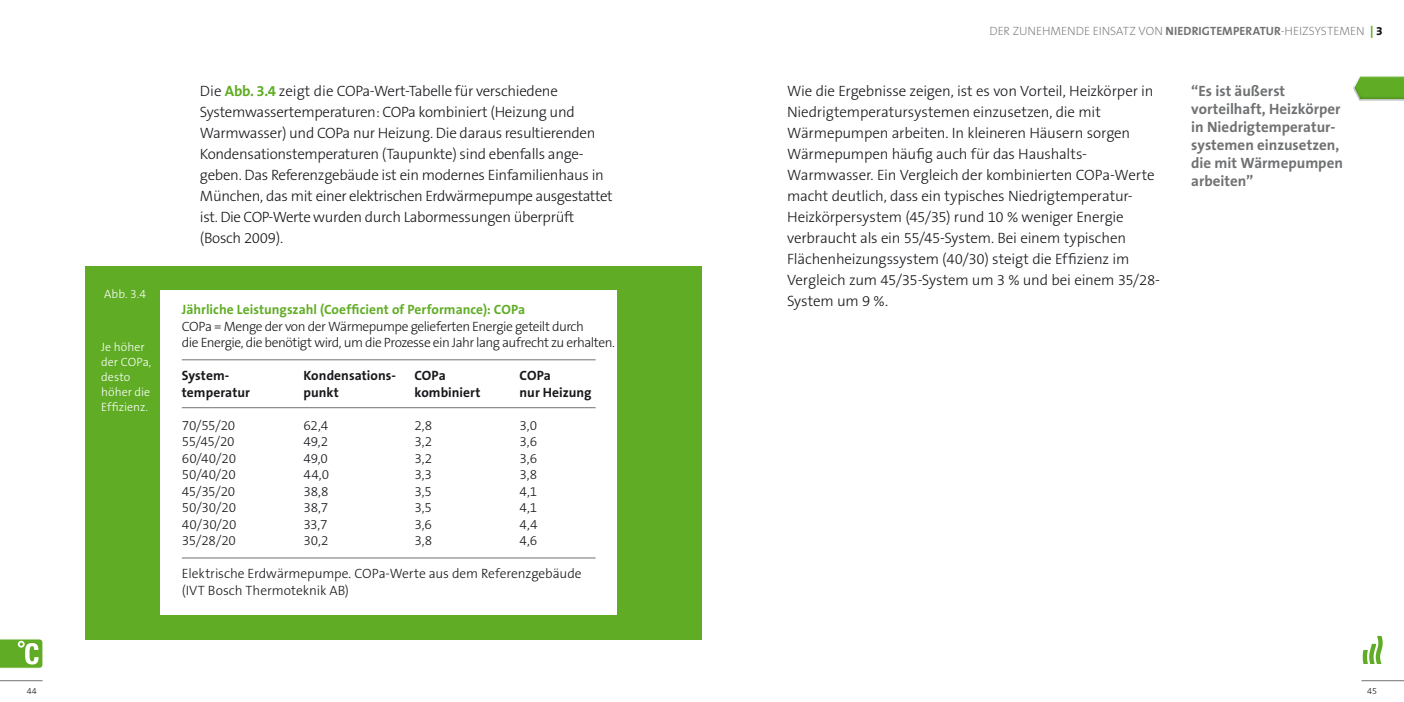
<style>
.page{position:relative;width:1404px;height:702px;background:#fff}
.page>*{position:absolute;margin:0;border:0;box-sizing:border-box;transform-origin:0 0}
.t1{font:300 15px/21px "The Sans B3";letter-spacing:-.02em;color:#1a171c}
.t2{font:700 15px/18px "The Sans B7";color:#707173}
.t3{font:300 13.5px/16.5px "The Sans B3";letter-spacing:-.025em;color:#1a171c}
.t4{font:300 13.5px/16.5px "The Sans B3";letter-spacing:-.005em;color:#1a171c}
.t5{font:700 13.5px "The Sans B7";letter-spacing:.005em;color:#1a171c}
.t6{font:700 13.5px "The Sans B7";letter-spacing:.005em;color:#60ad25}
.t7{font:200 12px "The Sans B2";color:#707173}
.t8{font:300 12px/15px "The Sans B3";color:#fff}
.t9{font:300 9px "The Sans CE B3";color:#1a171c}
.s1{font-family:"The Sans B7";font-weight:700;color:#60ad25}
.s2{font-family:"The Sans B7";font-weight:700}
.s3{font-family:"The Sans B8";font-weight:800;color:#60ad25}
.s4{font-family:"The Sans B8";font-weight:800;color:#1a171c}
</style>
<div class="page">
<svg style="left:1362px;top:636px;width:20px;height:28px"></svg>
<hr style="left:1361px;top:680px;width:42px;height:1px;background:#707173">
<hr style="left:0;top:680px;width:43px;height:1px;background:#707173">
<svg style="left:0;top:639px;width:43px;height:30px"></svg>
<div style="left:85px;top:266px;width:617px;height:373px;background:#60ad25"></div>
<div style="left:161px;top:290px;width:456px;height:324px;background:#fff"></div>
<hr style="left:182px;top:557px;width:413px;height:1px;background:#707173">
<hr style="left:182px;top:407px;width:413px;height:1px;background:#707173">
<hr style="left:182px;top:359px;width:413px;height:1px;background:#707173">
<div style="left:1351px;top:74px;width:52px;height:28px;background:#1a171c;opacity:.75"></div>
<p class="t8" style="left:104px;top:287px;width:43px">Abb. 3.4</p>
<p class="t8" style="left:101px;top:340px;width:52px">Je höher der COPa, desto höher die<br>Effizienz.</p>
<p class="t1" style="left:200px;top:81px;width:414px">D ie <span class="s1">Abb. 3.4</span> zeigt die COPa-Wert-Tabelle für verschiedene Systemwassertemperaturen: COPa kombiniert (Heizung und Warmwasser) und COPa nur Heizung. Die daraus resultierenden Kondensationstemperaturen (Taupunkte) sind ebenfalls ange&shy;geben. Das Referenzgebäude ist ein modernes Einfamilienhaus in München, das mit einer elektrischen E rdwärmepumpe ausgestattet ist. Die COP-Werte wurden durch Labormessungen überprüft (Bosch 2009).</p>
<p class="t6" style="left:182px;top:302px;width:345px">Jährliche Leistungszahl (Coefficient of Performance): COPa</p>
<p class="t3" style="left:182px;top:319px;width:434px">COPa = Menge der von der Wärmepumpe gelieferten Energie geteilt durch<br>die Energie, die benötigt wird, um die Prozesse ein Jahr lang aufrecht zu erhalten.</p>
<p class="t5" style="left:182px;top:368px;width:49px">System-</p>
<p class="t5" style="left:303px;top:368px;width:94px">Kondensations-</p>
<p class="t5" style="left:414px;top:368px;width:33px">COPa</p>
<p class="t5" style="left:519px;top:368px;width:33px">COPa</p>
<p class="t5" style="left:182px;top:385px;width:69px">temperatur</p>
<p class="t5" style="left:303px;top:385px;width:37px">punkt</p>
<p class="t5" style="left:414px;top:385px;width:68px">kombiniert</p>
<p class="t5" style="left:519px;top:385px;width:73px">nur Heizung</p>
<p class="t3" style="left:182px;top:418px;width:55px">70/55/20</p>
<p class="t3" style="left:303px;top:418px;width:26px">62,4</p>
<p class="t3" style="left:414px;top:418px;width:19px">2,8</p>
<p class="t3" style="left:519px;top:418px;width:19px">3,0</p>
<p class="t3" style="left:182px;top:434px;width:54px">55/45/20</p>
<p class="t3" style="left:303px;top:434px;width:26px">49,2</p>
<p class="t3" style="left:414px;top:434px;width:19px">3,2</p>
<p class="t3" style="left:519px;top:434px;width:19px">3,6</p>
<p class="t3" style="left:182px;top:451px;width:56px">60/40/20</p>
<p class="t3" style="left:303px;top:451px;width:26px">49,0</p>
<p class="t3" style="left:414px;top:451px;width:19px">3,2</p>
<p class="t3" style="left:519px;top:451px;width:19px">3,6</p>
<p class="t3" style="left:182px;top:467px;width:55px">50/40/20</p>
<p class="t3" style="left:303px;top:467px;width:27px">44,0</p>
<p class="t3" style="left:414px;top:467px;width:19px">3,3</p>
<p class="t3" style="left:519px;top:467px;width:19px">3,8</p>
<p class="t3" style="left:182px;top:484px;width:55px">45/35/20</p>
<p class="t3" style="left:303px;top:484px;width:27px">38,8</p>
<p class="t3" style="left:414px;top:484px;width:19px">3,5</p>
<p class="t3" style="left:519px;top:484px;width:19px">4,1</p>
<p class="t3" style="left:182px;top:500px;width:56px">50/30/20</p>
<p class="t3" style="left:303px;top:500px;width:26px">38,7</p>
<p class="t3" style="left:414px;top:500px;width:19px">3,5</p>
<p class="t3" style="left:519px;top:500px;width:19px">4,1</p>
<p class="t3" style="left:182px;top:517px;width:56px">40/30/20</p>
<p class="t3" style="left:303px;top:517px;width:26px">33,7</p>
<p class="t3" style="left:414px;top:517px;width:19px">3,6</p>
<p class="t3" style="left:519px;top:517px;width:19px">4,4</p>
<p class="t3" style="left:182px;top:533px;width:56px">35/28/20</p>
<p class="t3" style="left:303px;top:533px;width:27px">30,2</p>
<p class="t3" style="left:414px;top:533px;width:19px">3,8</p>
<p class="t3" style="left:519px;top:533px;width:19px">4,6</p>
<p class="t4" style="left:182px;top:566px;width:401px">Elektrische Erdwärmepumpe. COPa-Werte aus dem Referenzgebäude (IVT</p>
<p class="t4" style="left:208px;top:583px;width:142px">Bosch Thermoteknik AB)</p>
<p class="t7" style="left:989px;top:25px;width:395px">DER ZUNEHMENDE EINSATZ VON <span class="s2">Niedrigtemperatur</span>-H EIZSYSTEMEN <span class="s3">|</span> <span class="s4">3</span></p>
<p class="t1" style="left:787px;top:81px;width:374px">Wie die Ergebnisse zeigen, ist es von Vorteil, Heizkörper in N iedrigtemperatursystemen einzusetzen, die mit Wärmepumpen arbeiten. I n kleineren Häusern sorgen Wärmepumpen häufig auch für das Haushalts-Warmwasser. Ein Vergleich der kombinierten COPa-Werte macht deutlich, dass ein typisches N iedrigtemperatur-Heizkörpersystem (45/35) rund 10 % weniger E nergie verbraucht als ein 55/45-System. Bei einem typischen Flächenheizungssystem (40/30) steigt die Effizienz im Vergleich zum 45/35-System um 3 % und bei einem 35/28- System um 9 %.</p>
<p class="t2" style="left:1191px;top:83px;width:153px">“Es ist äußerst vorteilhaft, Heizkörper in Niedrigtemperatur&shy;systemen einzusetzen, die mit Wärmepumpen arbeiten”</p>
<p class="t9" style="left:27px;top:686px;width:11px">44</p>
<p class="t9" style="left:1366px;top:686px;width:11px">45</p>
</div>
